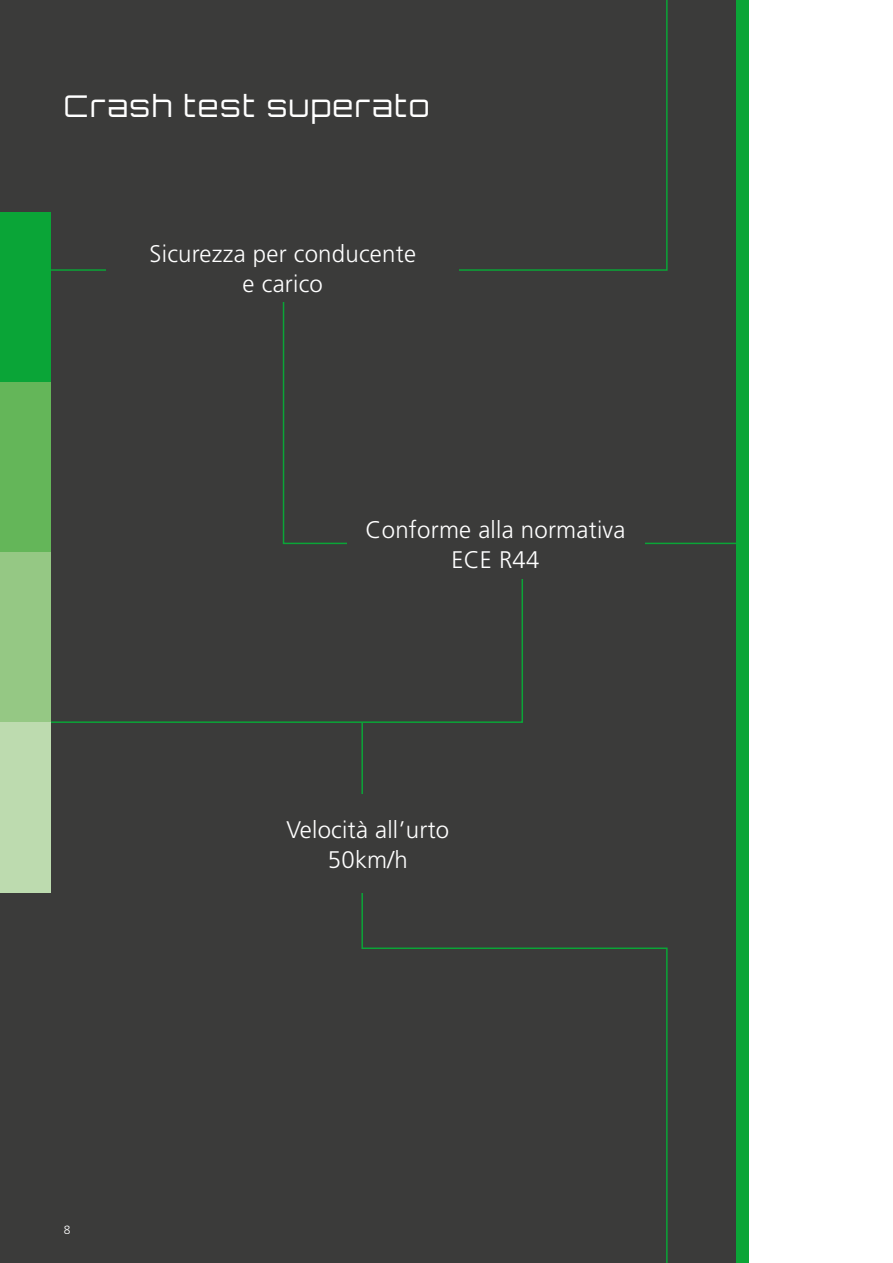
<style>
.page{position:relative;width:893px;height:1263px;background:#fff}
.page>*{position:absolute;margin:0;border:0;box-sizing:border-box;transform-origin:0 0}
.t1{font:300 30px "Orbitron CE";letter-spacing:.06em;color:#fff}
.t2{font:300 24px/30px "Frutiger LT Pro";letter-spacing:.01em;color:#fff;text-align:center}
.t3{font:300 12px "Frutiger LT Pro";color:#fff}
</style>
<div class="page">
<div style="left:0;top:0;width:736px;height:1263px;background:#3b3b3a"></div>
<div style="left:0;top:213px;width:51px;height:170px;background:#0aa537"></div>
<div style="left:0;top:383px;width:51px;height:170px;background:#64b659"></div>
<div style="left:0;top:553px;width:51px;height:170px;background:#95c884"></div>
<div style="left:0;top:723px;width:51px;height:170px;background:#bddbaf"></div>
<div style="left:736px;top:0;width:12px;height:1263px;background:#0aa537"></div>
<hr style="left:892px;top:213px;width:1px;height:263px;background:#e9e9e9">
<svg style="left:50px;top:0;width:618px;height:271px"></svg>
<svg style="left:282px;top:302px;width:454px;height:243px"></svg>
<svg style="left:50px;top:579px;width:473px;height:144px"></svg>
<svg style="left:361px;top:721px;width:307px;height:542px"></svg>
<div style="left:106px;top:234px;width:353px;height:68px;background:#3b3b3a"></div>
<div style="left:347px;top:510px;width:297px;height:68px;background:#3b3b3a"></div>
<div style="left:200px;top:794px;width:336px;height:99px;background:#3b3b3a"></div>
<p class="t1" style="left:64px;top:88px;width:367px">Crash test superato</p>
<p class="t2" style="left:150px;top:239px;width:268px">Sicurezza per conducente e carico</p>
<p class="t2" style="left:365px;top:515px;width:261px">Conforme alla normativa<br>ECE R44</p>
<p class="t3" style="left:64px;top:1222px;width:8px">8</p>
<p class="t2" style="left:286px;top:815px;width:164px">Velocità all’urto<br>50km/h</p>
</div>
